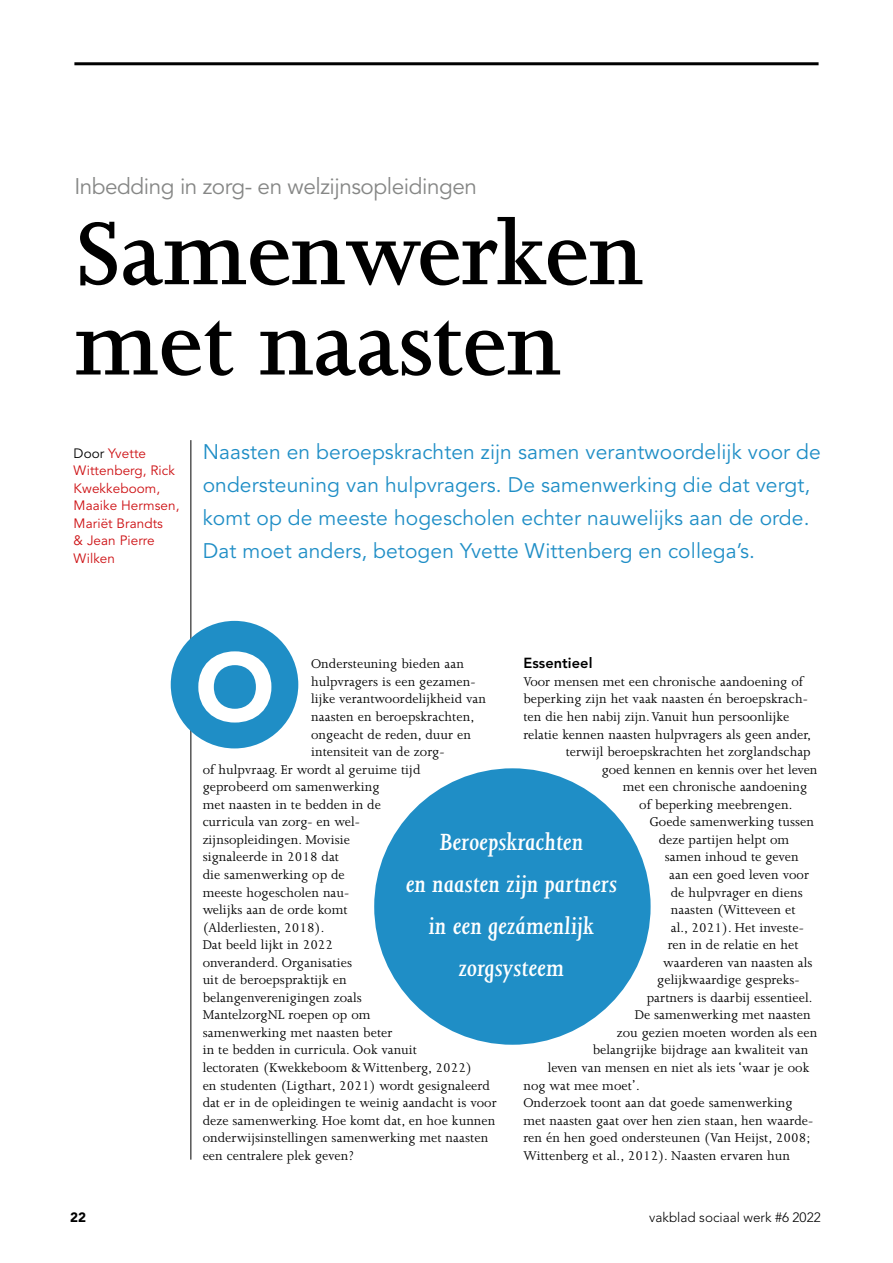
<style>
.page{position:relative;width:893px;height:1263px;background:#fff}
.page>*{position:absolute;margin:0;border:0;box-sizing:border-box;transform-origin:0 0}
.Title_hoofdkop{font:600 102.15px/90.3px "Joanna MT Std";letter-spacing:-.01em;color:#000}
.NoXML_initiaalletter{font:900 95.7px "Avenir LT Std";color:#fff}
.Eyecatcher_streamer{font:italic 600 27px/42px "Joanna MT Std";letter-spacing:.005em;color:#fff;text-align:center}
.SuperTitle_chapeau{font:22.5px "Avenir LT Std";letter-spacing:-.02em;color:#868786}
.Para_intro{font:21px/33px "Avenir LT Std";letter-spacing:.005em;color:#1f8ec6}
.Para_broodtekst{font:14.55px/17.5px "Joanna MT Std";letter-spacing:.005em;color:#000}
.SectionHeading_1_tus{font:800 14.55px "Avenir LT Std";letter-spacing:.005em;color:#000}
.Author_auteurs{font:13.5px/17.5px "Avenir LT Std";letter-spacing:.005em;color:#cd1013}
.t1{font:300 13.5px "Avenir LT Std";color:#000}
.t2{font:900 13.5px "Avenir LT Std";color:#000}
.s1{color:#000}
</style>
<div class="page">
<hr style="left:74px;top:62px;width:745px;height:3px;background:#000">
<hr style="left:191px;top:440px;width:1px;height:720px;background:#000">
<div style="left:171px;top:621px;width:127px;height:127px;background:#1f8ec6;border-radius:50%"></div>
<div style="left:374px;top:768px;width:277px;height:277px;background:#1f8ec6;border-radius:50%"></div>
<p class="SuperTitle_chapeau" style="left:74px;top:173px;width:404px">Inbedding in zorg- en welzijnsopleidingen</p>
<p class="Title_hoofdkop" style="left:74px;top:209px;width:571px">Samenwerken met naasten</p>
<p class="Author_auteurs" style="left:74px;top:445px;width:107px"><span class="s1">Door</span> Yvette<br>Wittenberg, Rick<br>Kwekkeboom,<br>Maaike Hermsen,<br>Mariët Brandts<br>&amp; Jean Pierre<br>Wilken</p>
<p class="Para_intro" style="left:203px;top:436px;width:620px">Naasten en beroepskrachten zijn samen verantwoordelijk voor de ondersteuning van hulpvragers. De samenwerking die dat vergt, komt op de meeste hogescholen echter nauwelijks aan de orde.<br>Dat moet anders, betogen Yvette Wittenberg en collega’s.</p>
<p class="NoXML_initiaalletter" style="left:195px;top:630px;width:81px">O</p>
<p class="SectionHeading_1_tus" style="left:523px;top:655px;width:71px">Essentieel</p>
<p class="Para_broodtekst" style="left:523px;top:673px;width:281px">Voor mensen met een chronische aandoening of</p>
<p class="Para_broodtekst" style="left:523px;top:690px;width:286px">beperking zijn het vaak naasten én beroepskrach-</p>
<p class="Para_broodtekst" style="left:523px;top:708px;width:267px">ten die hen nabij zijn. Vanuit hun persoonlijke</p>
<p class="Para_broodtekst" style="left:523px;top:725px;width:289px">relatie kennen naasten hulpvragers als geen ander,</p>
<p class="Para_broodtekst" style="left:566px;top:743px;width:246px">terwijl beroepskrachten het zorglandschap</p>
<p class="Para_broodtekst" style="left:602px;top:761px;width:217px">goed kennen en kennis over het leven</p>
<p class="Para_broodtekst" style="left:623px;top:778px;width:186px">met een chronische aandoening</p>
<p class="Para_broodtekst" style="left:639px;top:796px;width:155px">of beperking meebrengen.</p>
<p class="Para_broodtekst" style="left:650px;top:813px;width:166px">Goede samenwerking tussen</p>
<p class="Para_broodtekst" style="left:659px;top:831px;width:132px">deze partijen helpt om</p>
<p class="Para_broodtekst" style="left:665px;top:848px;width:135px">samen inhoud te geven</p>
<p class="Para_broodtekst" style="left:669px;top:866px;width:141px">aan een goed leven voor</p>
<p class="Para_broodtekst" style="left:671px;top:883px;width:133px">de hulpvrager en diens</p>
<p class="Para_broodtekst" style="left:671px;top:901px;width:126px">naasten (Witteveen et</p>
<p class="Para_broodtekst" style="left:671px;top:918px;width:135px">al., 2021). Het investe-</p>
<p class="Para_broodtekst" style="left:668px;top:936px;width:132px">ren in de relatie en het</p>
<p class="Para_broodtekst" style="left:663px;top:954px;width:151px">waarderen van naasten als</p>
<p class="Para_broodtekst" style="left:657px;top:971px;width:144px">gelijkwaardige gespreks-</p>
<p class="Para_broodtekst" style="left:647px;top:989px;width:167px">partners is daarbij essentieel.</p>
<p class="Para_broodtekst" style="left:635px;top:1006px;width:178px">De samenwerking met naasten</p>
<p class="Para_broodtekst" style="left:617px;top:1024px;width:202px">zou gezien moeten worden als een</p>
<p class="Para_broodtekst" style="left:593px;top:1041px;width:217px">belangrijke bijdrage aan kwaliteit van</p>
<p class="Para_broodtekst" style="left:548px;top:1059px;width:263px">leven van mensen en niet als iets ‘waar je ook</p>
<p class="Para_broodtekst" style="left:523px;top:1076px;width:118px">nog wat mee moet’.</p>
<p class="Para_broodtekst" style="left:523px;top:1094px;width:291px">Onderzoek toont aan dat goede samenwerking met naasten gaat over hen zien staan, hen waarde&shy;ren én hen goed ondersteunen (Van Heijst, 2008; Wittenberg et al., 2012). Naasten ervaren hun</p>
<p class="Para_broodtekst" style="left:311px;top:655px;width:154px">Ondersteuning bieden aan</p>
<p class="Para_broodtekst" style="left:311px;top:673px;width:166px">hulpvragers is een gezamen-</p>
<p class="Para_broodtekst" style="left:311px;top:690px;width:177px">lijke verantwoordelijkheid van</p>
<p class="Para_broodtekst" style="left:311px;top:708px;width:165px">naasten en beroepskrachten,</p>
<p class="Para_broodtekst" style="left:311px;top:725px;width:161px">ongeacht de reden, duur en</p>
<p class="Para_broodtekst" style="left:311px;top:743px;width:135px">intensiteit van de zorg-</p>
<p class="Para_broodtekst" style="left:203px;top:761px;width:219px">of hulpvraag. Er wordt al geruime tijd</p>
<p class="Para_broodtekst" style="left:203px;top:778px;width:178px">geprobeerd om samenwerking</p>
<p class="Para_broodtekst" style="left:203px;top:796px;width:180px">met naasten in te bedden in de</p>
<p class="Para_broodtekst" style="left:203px;top:813px;width:159px">curricula van zorg- en wel-</p>
<p class="Para_broodtekst" style="left:203px;top:831px;width:149px">zijnsopleidingen. Movisie</p>
<p class="Para_broodtekst" style="left:203px;top:848px;width:138px">signaleerde in 2018 dat</p>
<p class="Para_broodtekst" style="left:203px;top:866px;width:144px">die samenwerking op de</p>
<p class="Para_broodtekst" style="left:203px;top:883px;width:148px">meeste hogescholen nau-</p>
<p class="Para_broodtekst" style="left:203px;top:901px;width:146px">welijks aan de orde komt</p>
<p class="Para_broodtekst" style="left:203px;top:918px;width:123px">(Alderliesten, 2018).</p>
<p class="Para_broodtekst" style="left:203px;top:936px;width:132px">Dat beeld lijkt in 2022</p>
<p class="Para_broodtekst" style="left:203px;top:954px;width:151px">onveranderd. Organisaties</p>
<p class="Para_broodtekst" style="left:203px;top:971px;width:146px">uit de beroepspraktijk en</p>
<p class="Para_broodtekst" style="left:203px;top:989px;width:161px">belangenverenigingen zoals</p>
<p class="Para_broodtekst" style="left:203px;top:1006px;width:169px">MantelzorgNL roepen op om</p>
<p class="Para_broodtekst" style="left:203px;top:1024px;width:191px">samenwerking met naasten beter</p>
<p class="Para_broodtekst" style="left:203px;top:1041px;width:216px">in te bedden in curricula. Ook vanuit</p>
<p class="Para_broodtekst" style="left:203px;top:1059px;width:271px">lectoraten (Kwekkeboom &amp; Wittenberg, 2022)</p>
<p class="Para_broodtekst" style="left:203px;top:1076px;width:289px">en studenten (Ligthart, 2021) wordt gesignaleerd</p>
<p class="Para_broodtekst" style="left:203px;top:1094px;width:296px">dat er in de opleidingen te weinig aandacht is voor</p>
<p class="Para_broodtekst" style="left:203px;top:1112px;width:294px">deze samenwerking. Hoe komt dat, en hoe kunnen</p>
<p class="Para_broodtekst" style="left:203px;top:1129px;width:287px">onderwijsinstellingen samenwerking met naasten</p>
<p class="Para_broodtekst" style="left:203px;top:1147px;width:152px">een centralere plek geven?</p>
<p class="Eyecatcher_streamer" style="left:406px;top:821px;width:213px">Beroepskrachten<br>en naasten zijn partners in een gezámenlijk zorgsysteem</p>
<p class="t2" style="left:70px;top:1209px;width:17px">22</p>
<p class="t1" style="left:649px;top:1209px;width:173px">vakblad sociaal werk #6 2022</p>
</div>
